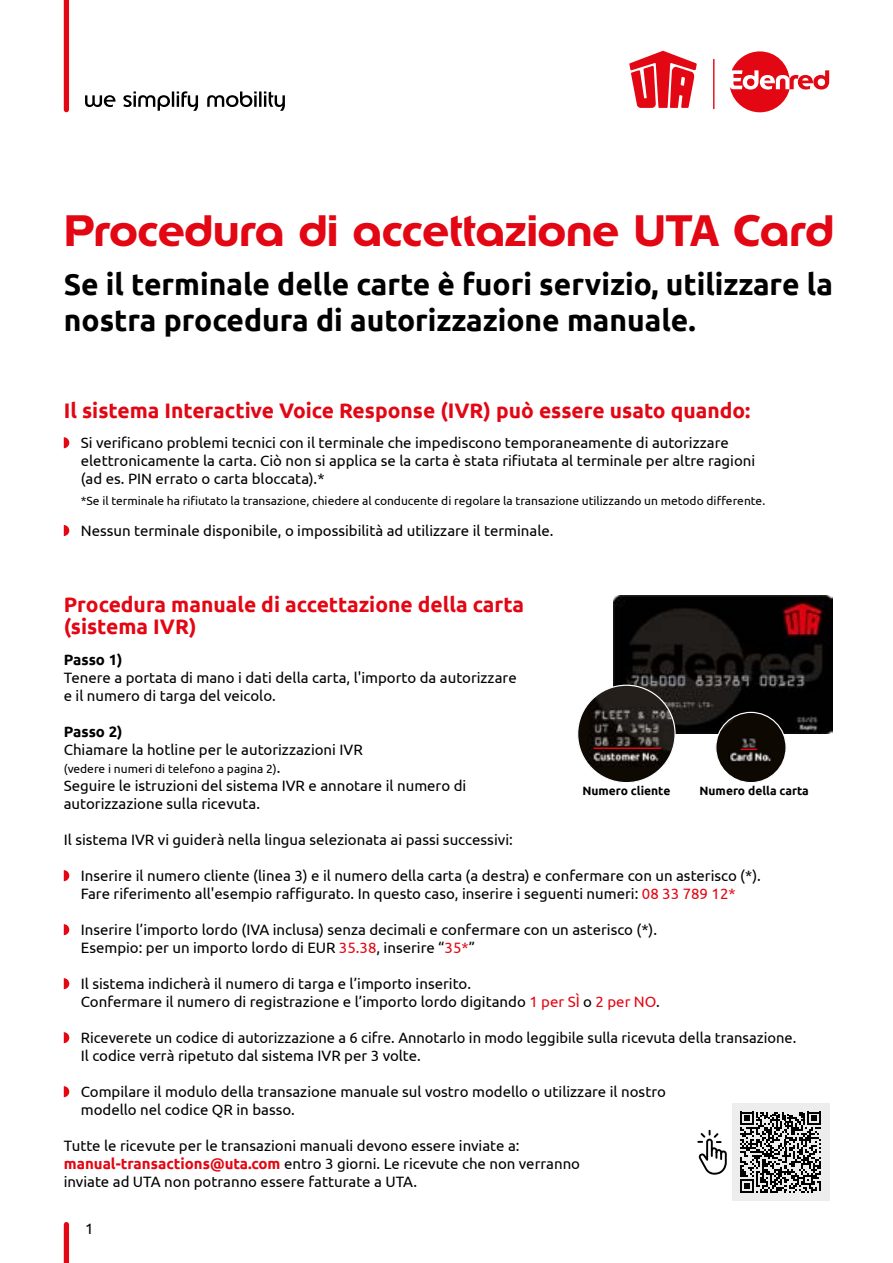
<style>
.page{position:relative;width:893px;height:1263px;background:#fff}
.page>*{position:absolute;margin:0;border:0;box-sizing:border-box;transform-origin:0 0}
.t1{font:700 43.5px "Edenred";color:#e30613}
.t2{font:700 30px/36px "Ubuntu";color:#000}
.t3{font:700 21px/22.5px "Ubuntu";color:#e30613}
.t4{font:15px/18px "Ubuntu";color:#000}
.t5{font:700 15px "Ubuntu";color:#000}
.t6{font:12px "Ubuntu";color:#000}
.t7{font:700 12px "Ubuntu";color:#000}
.s1{font-size:15px}
.s2{color:#e30613}
.s3{font-weight:700;color:#e30613}
</style>
<div class="page">
<div style="left:64px;top:1224px;width:5px;height:39px;background:#e30613"></div>
<svg style="left:64px;top:437px;width:5px;height:11px"></svg>
<svg style="left:64px;top:525px;width:5px;height:11px"></svg>
<div style="left:64px;top:0;width:5px;height:110px;background:#e30613"></div>
<svg style="left:85px;top:91px;width:200px;height:20px"></svg>
<hr style="left:713px;top:59px;width:1px;height:50px;background:#e30613">
<svg style="left:730px;top:51px;width:99px;height:61px"></svg>
<svg style="left:629px;top:51px;width:68px;height:57px"></svg>
<svg style="left:64px;top:870px;width:5px;height:11px"></svg>
<svg style="left:64px;top:924px;width:5px;height:11px"></svg>
<svg style="left:64px;top:978px;width:5px;height:11px"></svg>
<svg style="left:64px;top:1032px;width:5px;height:11px"></svg>
<svg style="left:64px;top:1086px;width:5px;height:11px"></svg>
<div style="left:732px;top:1103px;width:97px;height:98px;background:#ededed"></div>
<svg style="left:740px;top:1111px;width:81px;height:82px"></svg>
<img style="left:614px;top:596px;width:218px;height:137px">
<img style="left:578px;top:685px;width:97px;height:98px;border-radius:49px">
<img style="left:716px;top:712px;width:70px;height:71px;border-radius:35px">
<div style="left:715px;top:712px;width:72px;height:71px;border:1px solid #fff;border-radius:50%"></div>
<hr style="left:594px;top:747px;width:66px;height:2px;background:#e30613">
<svg style="left:741px;top:748px;width:16px;height:2px"></svg>
<svg style="left:697px;top:1130px;width:30px;height:45px"></svg>
<h1 class="t1" style="left:64px;top:201px;width:771px">Procedura di accettazione UTA Card</h1>
<h2 class="t2" style="left:64px;top:266px;width:771px">Se il terminale delle carte è fuori servizio, utilizzare la nostra procedura di autorizzazione manuale.</h2>
<h3 class="t3" style="left:64px;top:398px;width:688px">Il sistema Interactive Voice Response (IVR) può essere usato quando:</h3>
<p class="t4" style="left:81px;top:433px;width:676px">Si verificano problemi tecnici con il terminale che impediscono temporaneamente di autorizzare elettronicamente la carta. Ciò non si applica se la carta è stata rifiutata al terminale per altre ragioni (ad es. PIN errato o carta bloccata).*</p>
<p class="t6" style="left:81px;top:494px;width:686px">*Se il terminale ha rifiutato la transazione, chiedere al conducente di regolare la transazione utilizzando un metodo differente.</p>
<p class="t4" style="left:81px;top:521px;width:474px">Nessun terminale disponibile, o impossibilità ad utilizzare il terminale.</p>
<h3 class="t3" style="left:64px;top:593px;width:462px">Procedura manuale di accettazione della carta (sistema IVR)</h3>
<p class="t5" style="left:64px;top:651px;width:60px">Passo 1)</p>
<p class="t4" style="left:64px;top:668px;width:454px">Tenere a portata di mano i dati della carta, l'importo da autorizzare e il numero di targa del veicolo.</p>
<p class="t5" style="left:64px;top:723px;width:60px">Passo 2)</p>
<p class="t4" style="left:64px;top:740px;width:301px">Chiamare la hotline per le autorizzazioni IVR</p>
<p class="t6" style="left:64px;top:762px;width:218px">(vedere i numeri di telefono a pagina 2)<span class="s1">.</span></p>
<p class="t4" style="left:64px;top:776px;width:404px">Seguire le istruzioni del sistema IVR e annotare il numero di autorizzazione sulla ricevuta.</p>
<p class="t4" style="left:64px;top:830px;width:450px">Il sistema IVR vi guiderà nella lingua selezionata ai passi successivi:</p>
<p class="t4" style="left:81px;top:866px;width:682px">Inserire il numero cliente (linea 3) e il numero della carta (a destra) e confermare con un asterisco (*).<br>Fare riferimento all'esempio raffigurato. In questo caso, inserire i seguenti numeri: <span class="s2">08 33 789 12*</span></p>
<p class="t4" style="left:81px;top:920px;width:578px">Inserire l’importo lordo (IVA inclusa) senza decimali e confermare con un asterisco (*).<br>Esempio: per un importo lordo di EUR <span class="s2">35.38</span>, inserire “<span class="s2">35*</span>”</p>
<p class="t4" style="left:81px;top:974px;width:580px">Il sistema indicherà il numero di targa e l’importo inserito.<br>Confermare il numero di registrazione e l’importo lordo digitando <span class="s2">1 per SÌ</span> o <span class="s2">2 per NO</span>.</p>
<p class="t4" style="left:81px;top:1028px;width:717px">Riceverete un codice di autorizzazione a 6 cifre. Annotarlo in modo leggibile sulla ricevuta della transazione.<br>Il codice verrà ripetuto dal sistema IVR per 3 volte.</p>
<p class="t4" style="left:81px;top:1082px;width:587px">Compilare il modulo della transazione manuale sul vostro modello o utilizzare il nostro modello nel codice QR in basso.</p>
<p class="t4" style="left:64px;top:1136px;width:518px">Tutte le ricevute per le transazioni manuali devono essere inviate a: <span class="s3">manual-transactions@uta.com</span> entro 3 giorni. Le ricevute che non verranno inviate ad UTA non potranno essere fatturate a UTA.</p>
<p class="t7" style="left:582px;top:784px;width:90px">Numero cliente</p>
<p class="t7" style="left:699px;top:784px;width:111px">Numero della carta</p>
<p class="t4" style="left:85px;top:1219px;width:10px">1</p>
</div>
